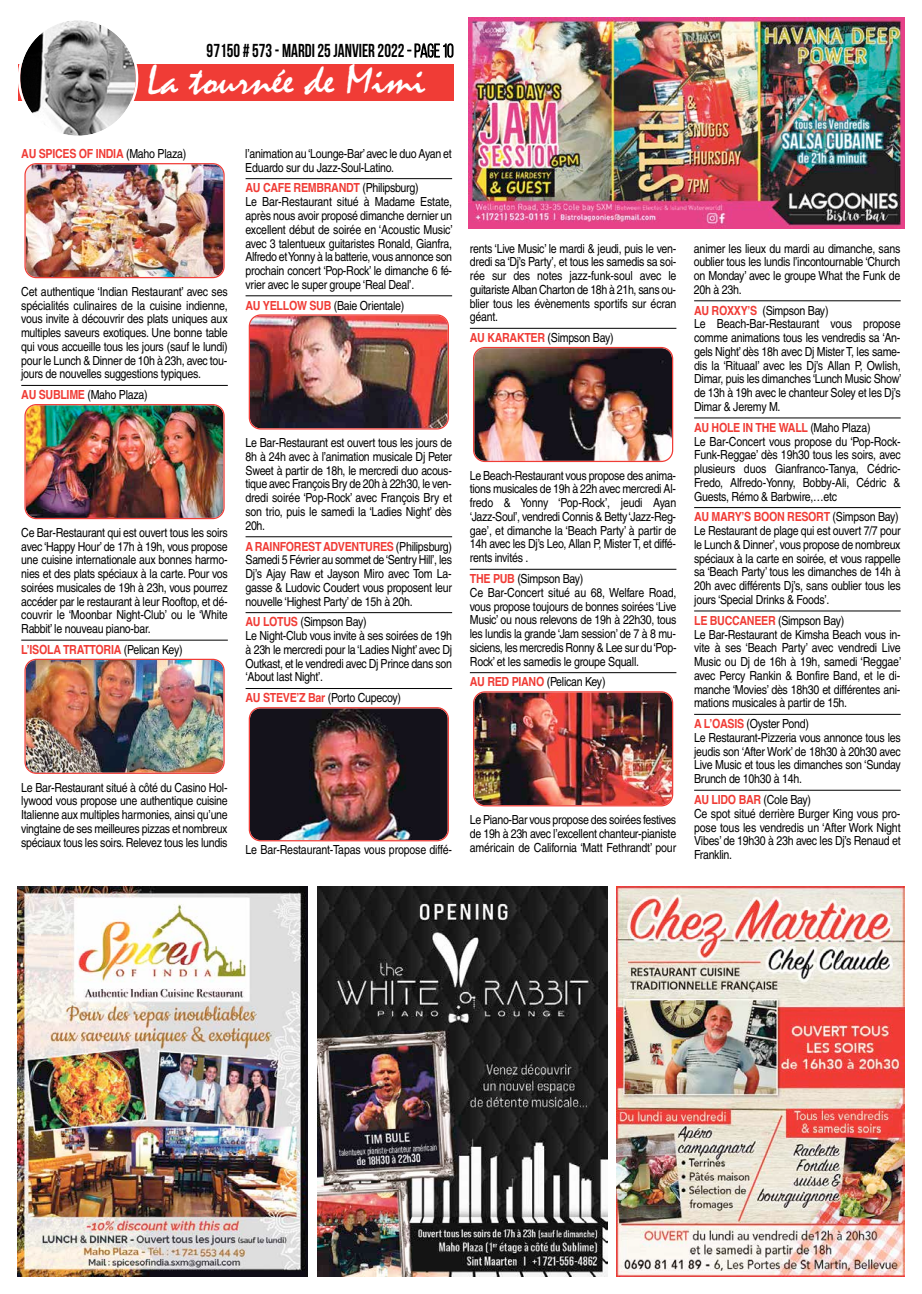
<style>
.page{position:relative;width:922px;height:1294px;background:#fff}
.page>*{position:absolute;margin:0;border:0;box-sizing:border-box;transform-origin:0 0}
.t1{font:42.25px "Mistral";color:#fff;scale:1.07 1}
.t2{font:700 18.75px "Bebas Neue";color:#000;scale:.9 1}
.t3{font:12.5px/13.8px "Helvetica";letter-spacing:-.025em;color:#000;scale:.85 1}
.t4{font:700 12.5px "Helvetica";letter-spacing:-.025em;color:#f03c36;scale:.85 1}
.s1{font-weight:400}
.s2{font-weight:400;color:#000}
.s3{font-weight:700;color:#f03c36}
</style>
<div class="page">
<hr style="left:21px;top:385px;width:207px;height:1px;background:#000">
<hr style="left:21px;top:639px;width:207px;height:1px;background:#000">
<hr style="left:245px;top:178px;width:207px;height:1px;background:#000">
<hr style="left:245px;top:295px;width:207px;height:1px;background:#000">
<hr style="left:245px;top:536px;width:207px;height:1px;background:#000">
<hr style="left:245px;top:612px;width:207px;height:1px;background:#000">
<hr style="left:245px;top:688px;width:207px;height:1px;background:#000">
<hr style="left:469px;top:328px;width:207px;height:1px;background:#000">
<hr style="left:469px;top:569px;width:207px;height:1px;background:#000">
<hr style="left:469px;top:672px;width:207px;height:1px;background:#000">
<hr style="left:694px;top:300px;width:206px;height:1px;background:#000">
<hr style="left:694px;top:417px;width:206px;height:1px;background:#000">
<hr style="left:694px;top:507px;width:206px;height:1px;background:#000">
<hr style="left:694px;top:610px;width:206px;height:1px;background:#000">
<hr style="left:694px;top:714px;width:206px;height:1px;background:#000">
<hr style="left:694px;top:790px;width:206px;height:1px;background:#000">
<img style="left:24px;top:404px;width:200px;height:115px">
<img style="left:24px;top:658px;width:200px;height:115px">
<img style="left:249px;top:314px;width:200px;height:115px">
<img style="left:473px;top:347px;width:200px;height:115px">
<img style="left:249px;top:707px;width:200px;height:134px">
<img style="left:473px;top:691px;width:200px;height:115px">
<img style="left:24px;top:163px;width:200px;height:115px">
<div style="left:18px;top:64px;width:435px;height:36px;background:#f03c36"></div>
<svg style="left:18px;top:20px;width:120px;height:116px"></svg>
<svg style="left:407px;top:43px;width:46px;height:15px"></svg>
<img style="left:18px;top:886px;width:289px;height:390px">
<img style="left:318px;top:886px;width:289px;height:390px">
<img style="left:616px;top:886px;width:288px;height:390px">
<img style="left:468px;top:18px;width:436px;height:210px">
<h2 class="t2" style="left:206px;top:41px;width:276px">97150 # 573- MARDI 25JANVIER 2022 <span class="s1">- page10</span></h2>
<h1 class="t1" style="left:147px;top:57px;width:262px">La tournée de Mimi</h1>
<p class="t4" style="left:21px;top:144px;width:196px">AU SPICES OF INDIA <span class="s2">(Maho Plaza)</span></p>
<p class="t3" style="left:21px;top:284px;width:245px;text-align:justify">Cet authentique ‘Indian Restaurant’ avec ses spécialités culinaires de la cuisine indienne, vous invite à découvrir des plats uniques aux multiples saveurs exotiques. Une bonne table qui vous accueille tous les jours (sauf le lundi) pour le Lunch &amp; Dinner de 10h à 23h, avec tou&shy;jours de nouvelles suggestions typiques.</p>
<p class="t3" style="left:21px;top:388px;width:150px"><span class="s3">AU SUBLIME</span> (Maho Plaza)</p>
<p class="t3" style="left:21px;top:525px;width:244px;text-align:justify">Ce Bar-Restaurant qui est ouvert tous les soirs avec ‘Happy Hour’ de 17h à 19h, vous propose une cuisine internationale aux bonnes harmo&shy;nies et des plats spéciaux à la carte. Pour vos soirées musicales de 19h à 23h, vous pourrez accéder par le restaurant à leur Rooftop, et dé&shy;couvrir le ‘Moonbar Night-Club’ ou le ‘White Rabbit’ le nouveau piano-bar.</p>
<p class="t4" style="left:21px;top:639px;width:191px">L’ISOLA TRATTORIA <span class="s2">(Pelican Key)</span></p>
<p class="t3" style="left:21px;top:780px;width:245px;text-align:justify">Le Bar-Restaurant situé à côté du Casino Hol&shy;lywood vous propose une authentique cuisine Italienne aux multiples harmonies, ainsi qu’une vingtaine de ses meilleures pizzas et nombreux spéciaux tous les soirs. Relevez tous les lundis</p>
<p class="t3" style="left:245px;top:146px;width:244px">l’animation au‘Lounge-Bar’avec le duo Ayan et<br>Eduardo sur du Jazz-Soul-Latino.</p>
<p class="t3" style="left:245px;top:181px;width:245px"><span class="s3">AU CAFE REMBRANDT</span> (Philipsburg)<br>Le Bar-Restaurant situé à Madame Estate, après nous avoir proposé dimanche dernier un excellent début de soirée en ‘Acoustic Music’ avec 3 talentueux guitaristes Ronald, Gianfra, Alfredo etYonny à la batterie, vous annonce son prochain concert ‘Pop-Rock’ le dimanche 6 fé&shy;vrier avec le super groupe ‘Real Deal’.</p>
<p class="t3" style="left:245px;top:298px;width:188px"><span class="s3">AU YELLOW SUB</span> (Baie Orientale)</p>
<p class="t3" style="left:469px;top:241px;width:245px;text-align:justify">rents ‘Live Music’ le mardi &amp; jeudi, puis le ven&shy;dredi sa ‘Dj’s Party’, et tous les samedis sa soi&shy;rée sur des notes jazz-funk-soul avec le guitariste Alban Charton de 18h à 21h, sans ou&shy;blier tous les évènements sportifs sur écran géant.</p>
<p class="t3" style="left:469px;top:331px;width:171px"><span class="s3">AU KARAKTER</span> (Simpson Bay)</p>
<p class="t3" style="left:245px;top:436px;width:245px;text-align:justify">Le Bar-Restaurant est ouvert tous les jours de 8h à 24h avec à l’animation musicale Dj Peter Sweet à partir de 18h, le mercredi duo acous&shy;tique avec François Bry de 20h à 22h30, le ven&shy;dredi soirée ‘Pop-Rock’ avec François Bry et son trio, puis le samedi la ‘Ladies Night’ dès 20h.</p>
<p class="t3" style="left:245px;top:539px;width:245px;text-align:justify"><span class="s3">A RAINFOREST ADVENTURES</span> (Philipsburg)<br>Samedi 5 Février au sommet de‘Sentry Hill’, les Dj’s Ajay Raw et Jayson Miro avec Tom La&shy;gasse &amp; Ludovic Coudert vous proposent leur nouvelle ‘Highest Party’ de 15h à 20h.</p>
<p class="t3" style="left:245px;top:615px;width:245px"><span class="s3">AU LOTUS</span> (Simpson Bay)<br>Le Night-Club vous invite à ses soirées de 19h à 23h le mercredi pour la ‘Ladies Night’ avec Dj Outkast, et le vendredi avec Dj Prince dans son ‘About last Night’.</p>
<p class="t3" style="left:245px;top:691px;width:184px"><span class="s3">AU STEVE’Z Bar</span> (Porto Cupecoy)</p>
<p class="t3" style="left:469px;top:468px;width:244px;text-align:justify">Le Beach-Restaurant vous propose des anima&shy;tions musicales de 19h à 22h avec mercredi Al&shy;fredo &amp; Yonny ‘Pop-Rock’, jeudi Ayan ‘Jazz-Soul’, vendredi Connis &amp; Betty‘Jazz-Reg&shy;gae’, et dimanche la ‘Beach Party’ à partir de 14h avec les Dj’s Leo, Allan P, Mister T, et diffé&shy;rents invités .</p>
<p class="t3" style="left:469px;top:572px;width:245px"><span class="s3">THE PUB</span> (Simpson Bay)<br>Ce Bar-Concert situé au 68, Welfare Road, vous propose toujours de bonnes soirées ‘Live Music’ ou nous relevons de 19h à 22h30, tous les lundis la grande ‘Jam session’ de 7 à 8 mu&shy;siciens, les mercredis Ronny &amp; Lee sur du‘Pop-Rock’ et les samedis le groupe Squall.</p>
<p class="t3" style="left:469px;top:675px;width:161px"><span class="s3">AU RED PIANO</span> (Pelican Key)</p>
<p class="t3" style="left:245px;top:842px;width:244px">Le Bar-Restaurant-Tapas vous propose diffé-</p>
<p class="t3" style="left:469px;top:812px;width:244px;text-align:justify">Le Piano-Bar vous propose des soirées festives de 19h à 23h avec l’excellent chanteur-pianiste américain de California ‘Matt Fethrandt’ pour</p>
<p class="t3" style="left:693px;top:241px;width:244px;text-align:justify">animer les lieux du mardi au dimanche, sans oublier tous les lundis l’incontournable ‘Church on Monday’ avec le groupe What the Funk de 20h à 23h.</p>
<p class="t3" style="left:694px;top:303px;width:245px"><span class="s3">AU ROXXY’S</span> (Simpson Bay)<br>Le Beach-Bar-Restaurant vous propose comme animations tous les vendredis sa ‘An&shy;gels Night’ dès 18h avec Dj Mister T, les same&shy;dis la ‘Rituaal’ avec les Dj’s Allan P, Owlish, Dimar, puis les dimanches ‘Lunch Music Show’ de 13h à 19h avec le chanteur Soley et les Dj’s Dimar &amp; Jeremy M.</p>
<p class="t3" style="left:694px;top:420px;width:244px"><span class="s3">AU HOLE IN THE WALL</span> (Maho Plaza)<br>Le Bar-Concert vous propose du ‘Pop-Rock-Funk-Reggae’ dès 19h30 tous les soirs, avec plusieurs duos Gianfranco-Tanya, Cédric-Fredo, Alfredo-Yonny, Bobby-Ali, Cédric &amp; Guests, Rémo &amp; Barbwire,…etc</p>
<p class="t3" style="left:694px;top:510px;width:245px"><span class="s3">AU MARY’S BOON RESORT</span> (Simpson Bay)<br>Le Restaurant de plage qui est ouvert 7/7 pour le Lunch &amp; Dinner’, vous propose de nombreux spéciaux à la carte en soirée, et vous rappelle sa ‘Beach Party’ tous les dimanches de 14h à 20h avec différents Dj’s, sans oublier tous les jours ‘Special Drinks &amp; Foods’.</p>
<p class="t3" style="left:693px;top:613px;width:245px"><span class="s3">LE BUCCANEER</span> (Simpson Bay)<br>Le Bar-Restaurant de Kimsha Beach vous in&shy;vite à ses ‘Beach Party’ avec vendredi Live Music ou Dj de 16h à 19h, samedi ‘Reggae’ avec Percy Rankin &amp; Bonfire Band, et le di&shy;manche ‘Movies’ dès 18h30 et différentes ani&shy;mations musicales à partir de 15h.</p>
<p class="t3" style="left:694px;top:717px;width:244px"><span class="s3">A L’OASIS</span> (Oyster Pond)<br>Le Restaurant-Pizzeria vous annonce tous les jeudis son ‘After Work’ de 18h30 à 20h30 avec Live Music et tous les dimanches son ‘Sunday Brunch de 10h30 à 14h.</p>
<p class="t3" style="left:694px;top:792px;width:244px"><span class="s3">AU LIDO BAR</span> (Cole Bay)<br>Ce spot situé derrière Burger King vous pro&shy;pose tous les vendredis un ‘After Work Night<br>Vibes’ de 19h30 à 23h avec les Dj’s Renaud et<br>Franklin.</p>
</div>
